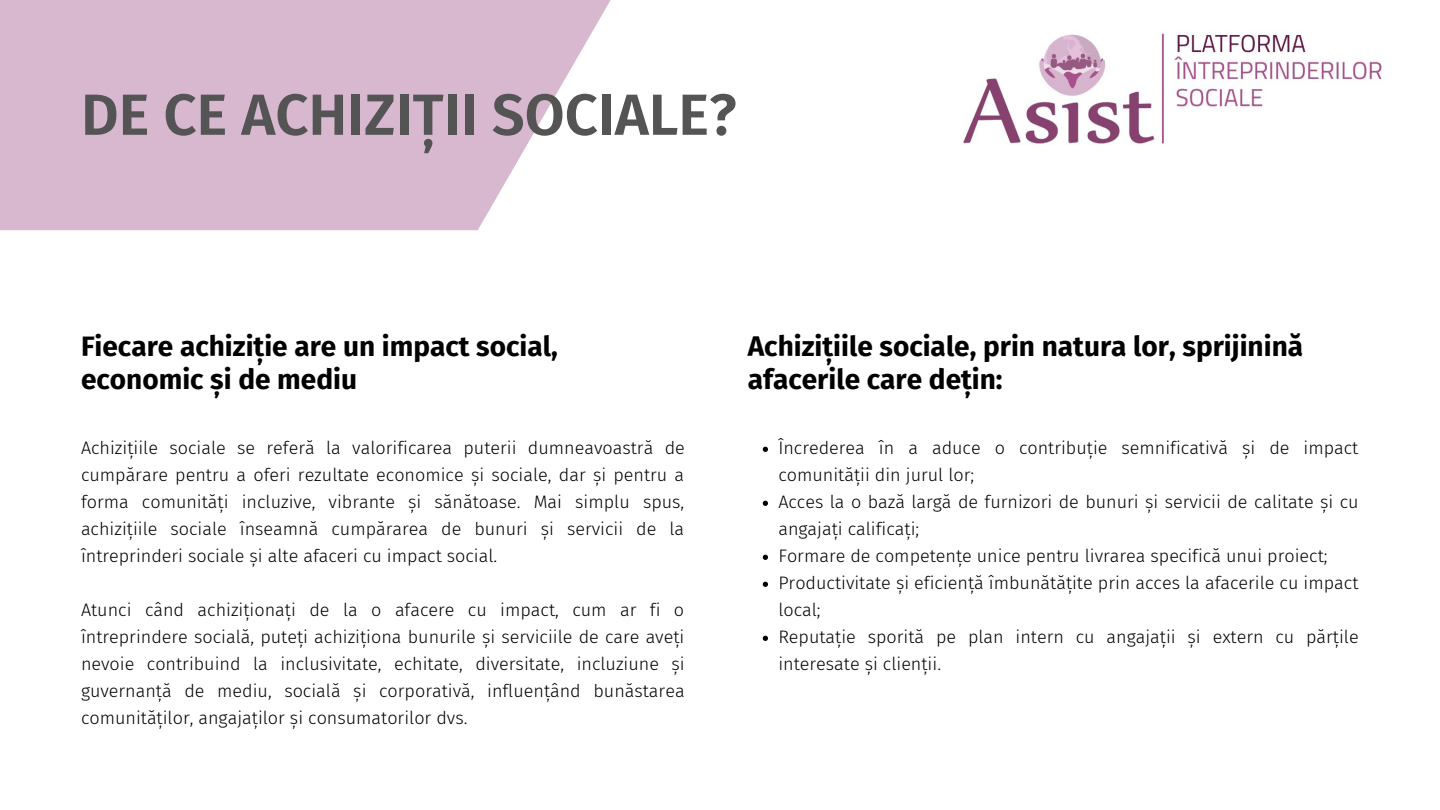
<style>
.page{position:relative;width:1440px;height:810px;background:#fff}
.page>*{position:absolute;margin:0;border:0;box-sizing:border-box;transform-origin:0 0}
.t1{font:600 58px "Fira Sans";color:#545454}
.t2{font:700 28px/33px "Fira Sans";color:#000}
.t3{font:300 18px/27px "Fira Sans";color:#000}
</style>
<div class="page">
<svg style="left:0;top:0;width:611px;height:230px;background:#dbbfd3"></svg>
<img style="left:963px;top:33px;width:421px;height:111px">
<svg style="left:763px;top:447px;width:5px;height:5px"></svg>
<svg style="left:763px;top:501px;width:5px;height:5px"></svg>
<svg style="left:763px;top:555px;width:5px;height:5px"></svg>
<svg style="left:763px;top:582px;width:5px;height:5px"></svg>
<svg style="left:763px;top:636px;width:5px;height:5px"></svg>
<p class="t1" style="left:81px;top:81px;width:657px">DE CE ACHIZIȚII SOCIALE?</p>
<p class="t2" style="left:81px;top:330px;width:478px">Fiecare achiziție are un impact social, economic și de mediu</p>
<p class="t3" style="left:81px;top:435px;width:605px;text-align:justify">Achizițiile sociale se referă la valorificarea puterii dumneavoastră de cumpărare pentru a oferi rezultate economice și sociale, dar și pentru a forma comunități incluzive, vibrante și sănătoase. Mai simplu spus, achizițiile sociale înseamnă cumpărarea de bunuri și servicii de la întreprinderi sociale și alte afaceri cu impact social.</p>
<p class="t3" style="left:81px;top:597px;width:605px;text-align:justify">Atunci când achiziționați de la o afacere cu impact, cum ar fi o întreprindere socială, puteți achiziționa bunurile și serviciile de care aveți nevoie contribuind la inclusivitate, echitate, diversitate, incluziune și guvernanță de mediu, socială și corporativă, influențând bunăstarea comunităților, angajaților și consumatorilor dvs.</p>
<p class="t2" style="left:748px;top:330px;width:557px">Achizițiile sociale, prin natura lor, sprijinină afacerile care dețin:</p>
<p class="t3" style="left:778px;top:435px;width:582px">Încrederea în a aduce o contribuție semnificativă și de impact comunității din jurul lor;</p>
<p class="t3" style="left:778px;top:489px;width:582px">Acces la o bază largă de furnizori de bunuri și servicii de calitate și cu angajați calificați;</p>
<p class="t3" style="left:778px;top:543px;width:551px">Formare de competențe unice pentru livrarea specifică unui proiect;</p>
<p class="t3" style="left:778px;top:570px;width:582px">Productivitate și eficiență îmbunătățite prin acces la afacerile cu impact local;</p>
<p class="t3" style="left:778px;top:624px;width:582px">Reputație sporită pe plan intern cu angajații și extern cu părțile interesate și clienții.</p>
</div>
